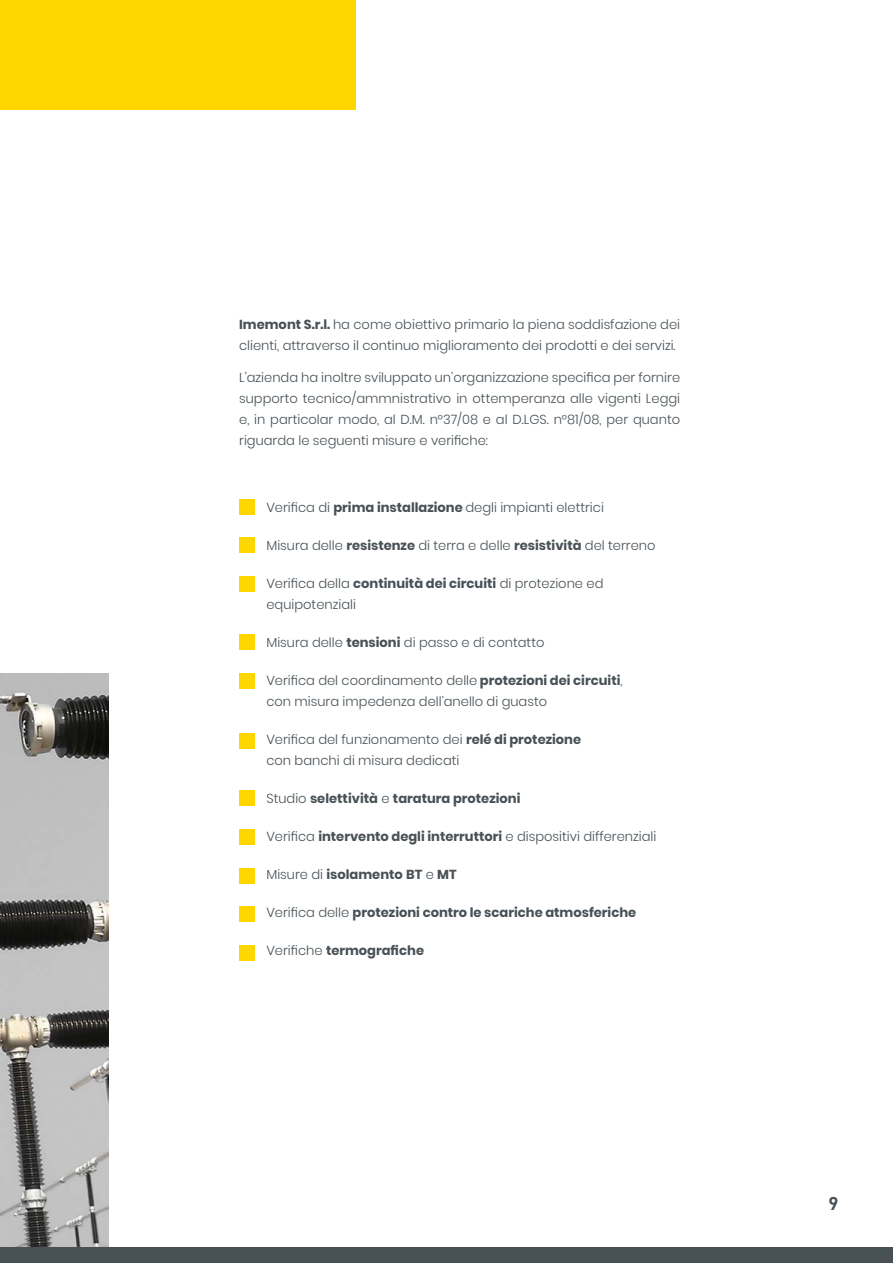
<style>
.page{position:relative;width:893px;height:1263px;background:#fff}
.page>*{position:absolute;margin:0;border:0;box-sizing:border-box;transform-origin:0 0}
.t1{font:700 18.3px "DIN";color:#485156}
.t2{font:300 13.05px/21px "Poppins";color:#485156}
.t3{font:700 13.05px "Poppins";color:#485156}
.s1{font-weight:700}
.s2{font-weight:300}
</style>
<div class="page">
<div style="left:240px;top:499px;width:15px;height:16px;background:#ffd600"></div>
<div style="left:240px;top:576px;width:15px;height:16px;background:#ffd600"></div>
<div style="left:240px;top:538px;width:15px;height:15px;background:#ffd600"></div>
<div style="left:240px;top:634px;width:15px;height:16px;background:#ffd600"></div>
<div style="left:240px;top:673px;width:15px;height:15px;background:#ffd600"></div>
<div style="left:240px;top:733px;width:15px;height:15px;background:#ffd600"></div>
<div style="left:240px;top:790px;width:15px;height:16px;background:#ffd600"></div>
<div style="left:240px;top:829px;width:15px;height:16px;background:#ffd600"></div>
<div style="left:240px;top:868px;width:15px;height:15px;background:#ffd600"></div>
<div style="left:240px;top:906px;width:15px;height:16px;background:#ffd600"></div>
<div style="left:240px;top:945px;width:15px;height:15px;background:#ffd600"></div>
<div style="left:0;top:0;width:355px;height:109px;background:#ffd600"></div>
<div style="left:0;top:1247px;width:893px;height:16px;background:#485156"></div>
<img style="left:0;top:673px;width:109px;height:574px">
<p class="t2" style="left:239px;top:314px;width:442px"><span class="s1">Imemont S.r.l.</span> ha come obiettivo primario la piena soddisfazione dei clienti, attraverso il continuo miglioramento dei prodotti e dei servizi.</p>
<p class="t2" style="left:239px;top:367px;width:442px;text-align:justify">L’azienda ha inoltre sviluppato un’organizzazione specifica per fornire supporto tecnico/ammnistrativo in ottemperanza alle vigenti Leggi e, in particolar modo, al D.M. n°37/08 e al D.LGS. n°81/08, per quanto riguarda le seguenti misure e verifiche:</p>
<p class="t2" style="left:266px;top:497px;width:339px">Verifica di <span class="s1">prima installazione</span> degli impianti elettrici</p>
<p class="t2" style="left:266px;top:535px;width:391px">Misura delle <span class="s1">resistenze</span> di terra e delle <span class="s1">resistività</span> del terreno</p>
<p class="t2" style="left:266px;top:573px;width:339px">Verifica della <span class="s1">continuità dei circuiti</span> di protezione ed equipotenziali</p>
<p class="t2" style="left:266px;top:632px;width:280px">Misura delle <span class="s1">tensioni</span> di passo e di contatto</p>
<p class="t2" style="left:266px;top:670px;width:358px">Verifica del coordinamento delle <span class="s1">protezioni dei circuiti</span>, con misura impedenza dell’anello di guasto</p>
<p class="t2" style="left:266px;top:729px;width:316px">Verifica del funzionamento dei <span class="s1">relé di protezione </span>con banchi di misura dedicati</p>
<p class="t3" style="left:266px;top:791px;width:255px"><span class="s2">Studio</span> selettività <span class="s2">e</span> taratura protezioni</p>
<p class="t2" style="left:266px;top:826px;width:391px">Verifica <span class="s1">intervento degli interruttori</span> e dispositivi differenziali</p>
<p class="t3" style="left:266px;top:867px;width:192px"><span class="s2">Misure di</span> isolamento BT <span class="s2">e</span> MT</p>
<p class="t3" style="left:266px;top:905px;width:371px"><span class="s2">Verifica delle</span> protezioni contro le scariche atmosferiche</p>
<p class="t3" style="left:266px;top:943px;width:159px"><span class="s2">Verifiche</span> termografiche</p>
<h1 class="t1" style="left:828px;top:1191px;width:11px">9</h1>
</div>
